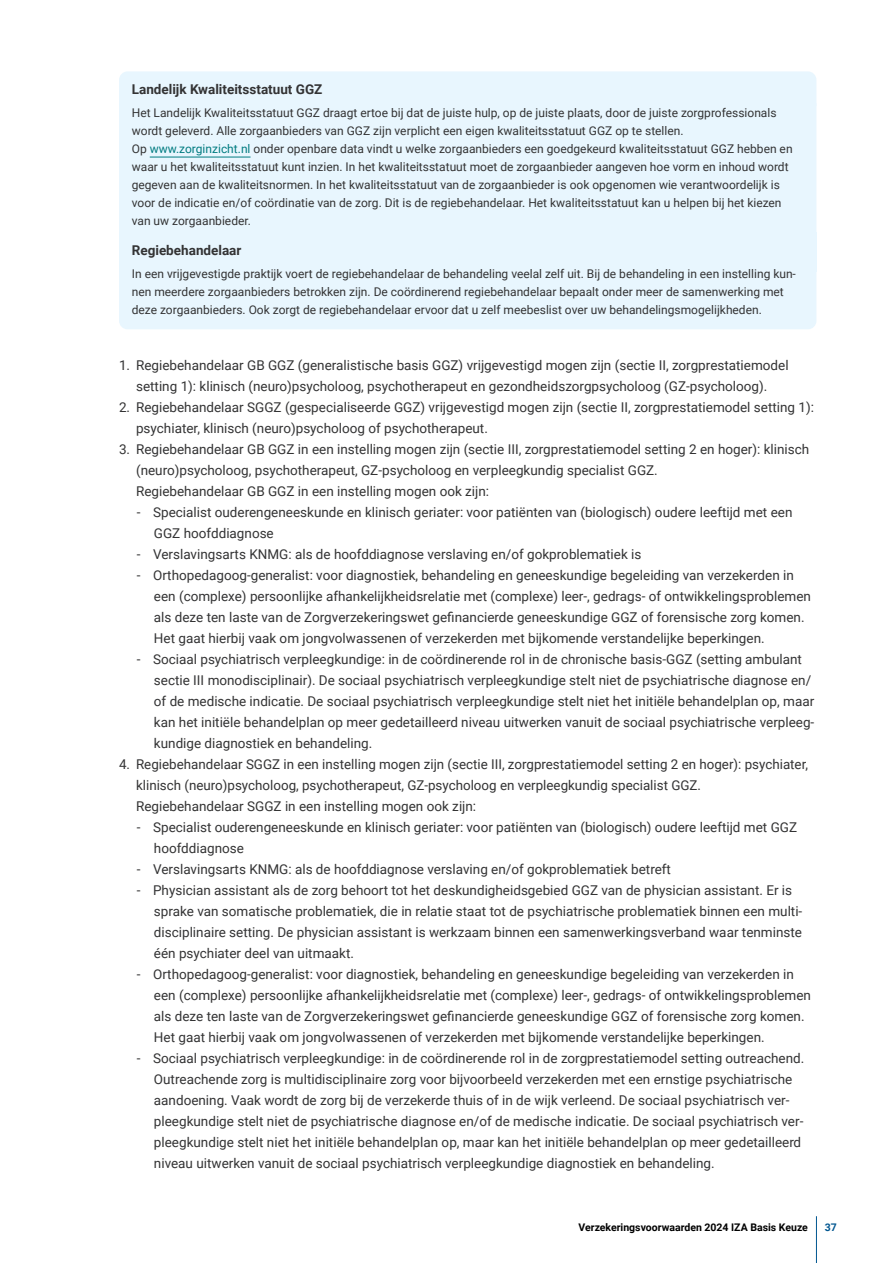
<style>
.page{position:relative;width:893px;height:1263px;background:#fff}
.page>*{position:absolute;margin:0;border:0;box-sizing:border-box;transform-origin:0 0}
.t1{font:13.5px/21px "Roboto";color:#333334}
._0_plat_inspring_10m{font:13.5px "Roboto";color:#333}
.kader_boven{font:700 13.5px "Roboto";color:#333334}
.kader_tussen{font:700 13.5px "Roboto";color:#333334}
.kader_onder{font:12px/18px "Roboto";color:#333334}
.t2{font:700 10.5px "Roboto";color:#000}
.t3{font:700 10.5px "Roboto";color:#005690}
.s1{color:#027c81}
.s2{font-family:"Roboto Regular 2"}
</style>
<div class="page">
<hr style="left:816px;top:1216px;width:1px;height:47px;background:#005690">
<div style="left:119px;top:71px;width:697px;height:32px;background:#e8f6fe"></div>
<div style="left:119px;top:103px;width:697px;height:129px;background:#e8f6fe"></div>
<hr style="left:150px;top:157px;width:101px;height:1px;background:#027c81">
<div style="left:119px;top:232px;width:697px;height:39px;background:#e8f6fe"></div>
<div style="left:119px;top:271px;width:697px;height:58px;background:#e8f6fe"></div>
<p class="kader_boven" style="left:132px;top:80px;width:192px">Landelijk Kwaliteitsstatuut GGZ</p>
<p class="kader_onder" style="left:132px;top:103px;width:662px">Het Landelijk Kwaliteitsstatuut GGZ draagt ertoe bij dat de juiste hulp, op de juiste plaats, door de juiste zorgprofessionals wordt geleverd. Alle zorgaanbieders van GGZ zijn verplicht een eigen kwaliteitsstatuut GGZ op te stellen.<br>Op <span class="s1">www.zorginzicht.nl</span> onder openbare data vindt u welke zorgaanbieders een goedgekeurd kwaliteitsstatuut GGZ hebben en waar u het kwaliteitsstatuut kunt inzien. In het kwaliteitsstatuut moet de zorgaanbieder aangeven hoe vorm en inhoud wordt gegeven aan de kwaliteitsnormen. In het kwaliteitsstatuut van de zorgaanbieder is ook opgenomen wie verantwoordelijk is voor de indicatie en/of coördinatie van de zorg. Dit is de regiebehandelaar. Het kwaliteitsstatuut kan u helpen bij het kiezen van uw zorgaanbieder.</p>
<p class="kader_tussen" style="left:132px;top:241px;width:111px">Regiebehandelaar</p>
<p class="kader_onder" style="left:132px;top:264px;width:665px">In een vrijgevestigde praktijk voert de regiebehandelaar de behandeling veelal zelf uit. Bij de behandeling in een instelling kun&shy;nen meerdere zorgaanbieders betrokken zijn. De coördinerend regiebehandelaar bepaalt onder meer de samenwerking met deze zorgaanbieders. Ook zorgt de regiebehandelaar ervoor dat u zelf meebeslist over uw behandelingsmogelijkheden.</p>
<p class="t1" style="left:119px;top:354px;width:671px;text-align:center">1. Regiebehandelaar GB GGZ (generalistische basis GGZ) vrijgevestigd mogen zijn (sectie II, zorgprestatiemodel setting 1): klinisch (neuro)psycholoog, psychotherapeut en gezondheidszorgpsycholoog (GZ-psycholoog).</p>
<p class="t1" style="left:136px;top:396px;width:679px;text-indent:-17px">2. Regiebehandelaar SGGZ (gespecialiseerde GGZ) vrijgevestigd mogen zijn (sectie II, zorgprestatiemodel setting 1): psychiater, klinisch (neuro)psycholoog of psychotherapeut.</p>
<p class="t1" style="left:136px;top:438px;width:675px;text-indent:-17px">3. Regiebehandelaar GB GGZ in een instelling mogen zijn (sectie III, zorgprestatiemodel setting 2 en hoger): klinisch (neuro)psycholoog, psychotherapeut, GZ-psycholoog en verpleegkundig specialist GGZ.</p>
<p class="_0_plat_inspring_10m" style="left:136px;top:482px;width:355px">Regiebehandelaar GB GGZ in een instelling mogen ook zijn:</p>
<p class="t1" style="left:154px;top:501px;width:640px;text-indent:-17px">- Specialist ouderengeneeskunde en klinisch geriater: voor patiënten van (biologisch) oudere leeftijd met een<br>GGZ hoofddiagnose</p>
<p class="t1" style="left:137px;top:543px;width:506px">- Verslavingsarts KNMG: als de hoofddiagnose verslaving en/of gokproblematiek is</p>
<p class="t1" style="left:154px;top:564px;width:658px;text-indent:-17px">- Orthopedagoog-generalist: voor diagnostiek, behandeling en geneeskundige begeleiding van verzekerden in een (complexe) persoonlijke afhankelijkheidsrelatie met (complexe) leer-, gedrags- of ontwikkelingsproblemen <span class="s2">als deze ten laste van de Zorgverzekeringswet gefinancierde geneeskundige GGZ of forensische zorg komen.<br></span>Het gaat hierbij vaak om jongvolwassenen of verzekerden met bijkomende verstandelijke beperkingen.</p>
<p class="t1" style="left:154px;top:648px;width:662px;text-indent:-17px">- Sociaal psychiatrisch verpleegkundige: in de coördinerende rol in de chronische basis-GGZ (setting ambulant sectie III monodisciplinair). De sociaal psychiatrisch verpleegkundige stelt niet de psychiatrische diagnose en/ of de medische indicatie. De sociaal psychiatrisch verpleegkundige stelt niet het initiële behandelplan op, maar kan het initiële behandelplan op meer gedetailleerd niveau uitwerken vanuit de sociaal psychiatrische verpleeg&shy;kundige diagnostiek en behandeling.</p>
<p class="t1" style="left:136px;top:753px;width:673px;text-indent:-17px">4. Regiebehandelaar SGGZ in een instelling mogen zijn (sectie III, zorgprestatiemodel setting 2 en hoger): psychiater, klinisch (neuro)psycholoog, psychotherapeut, GZ-psycholoog en verpleegkundig specialist GGZ.</p>
<p class="_0_plat_inspring_10m" style="left:136px;top:797px;width:342px">Regiebehandelaar SGGZ in een instelling mogen ook zijn:</p>
<p class="t1" style="left:154px;top:816px;width:645px;text-indent:-17px">- Specialist ouderengeneeskunde en klinisch geriater: voor patiënten van (biologisch) oudere leeftijd met GGZ hoofddiagnose</p>
<p class="t1" style="left:137px;top:858px;width:536px">- Verslavingsarts KNMG: als de hoofddiagnose verslaving en/of gokproblematiek betreft</p>
<p class="t1" style="left:154px;top:879px;width:650px;text-indent:-17px">- Physician assistant als de zorg behoort tot het deskundigheidsgebied GGZ van de physician assistant. Er is sprake van somatische problematiek, die in relatie staat tot de psychiatrische problematiek binnen een multi&shy;disciplinaire setting. De physician assistant is werkzaam binnen een samenwerkingsverband waar tenminste één psychiater deel van uitmaakt.</p>
<p class="t1" style="left:154px;top:963px;width:658px;text-indent:-17px">- Orthopedagoog-generalist: voor diagnostiek, behandeling en geneeskundige begeleiding van verzekerden in een (complexe) persoonlijke afhankelijkheidsrelatie met (complexe) leer-, gedrags- of ontwikkelingsproblemen <span class="s2">als deze ten laste van de Zorgverzekeringswet gefinancierde geneeskundige GGZ of forensische zorg komen.<br></span>Het gaat hierbij vaak om jongvolwassenen of verzekerden met bijkomende verstandelijke beperkingen.</p>
<p class="t1" style="left:154px;top:1047px;width:652px;text-indent:-17px">- Sociaal psychiatrisch verpleegkundige: in de coördinerende rol in de zorgprestatiemodel setting outreachend.<br>Outreachende zorg is multidisciplinaire zorg voor bijvoorbeeld verzekerden met een ernstige psychiatrische aandoening. Vaak wordt de zorg bij de verzekerde thuis of in de wijk verleend. De sociaal psychiatrisch ver&shy;pleegkundige stelt niet de psychiatrische diagnose en/of de medische indicatie. De sociaal psychiatrisch ver&shy;pleegkundige stelt niet het initiële behandelplan op, maar kan het initiële behandelplan op meer gedetailleerd niveau uitwerken vanuit de sociaal psychiatrisch verpleegkundige diagnostiek en behandeling.</p>
<p class="t2" style="left:578px;top:1220px;width:231px">Verzekeringsvoorwaarden 2024 IZA Basis Keuze</p>
<p class="t3" style="left:825px;top:1220px;width:14px">37</p>
</div>
